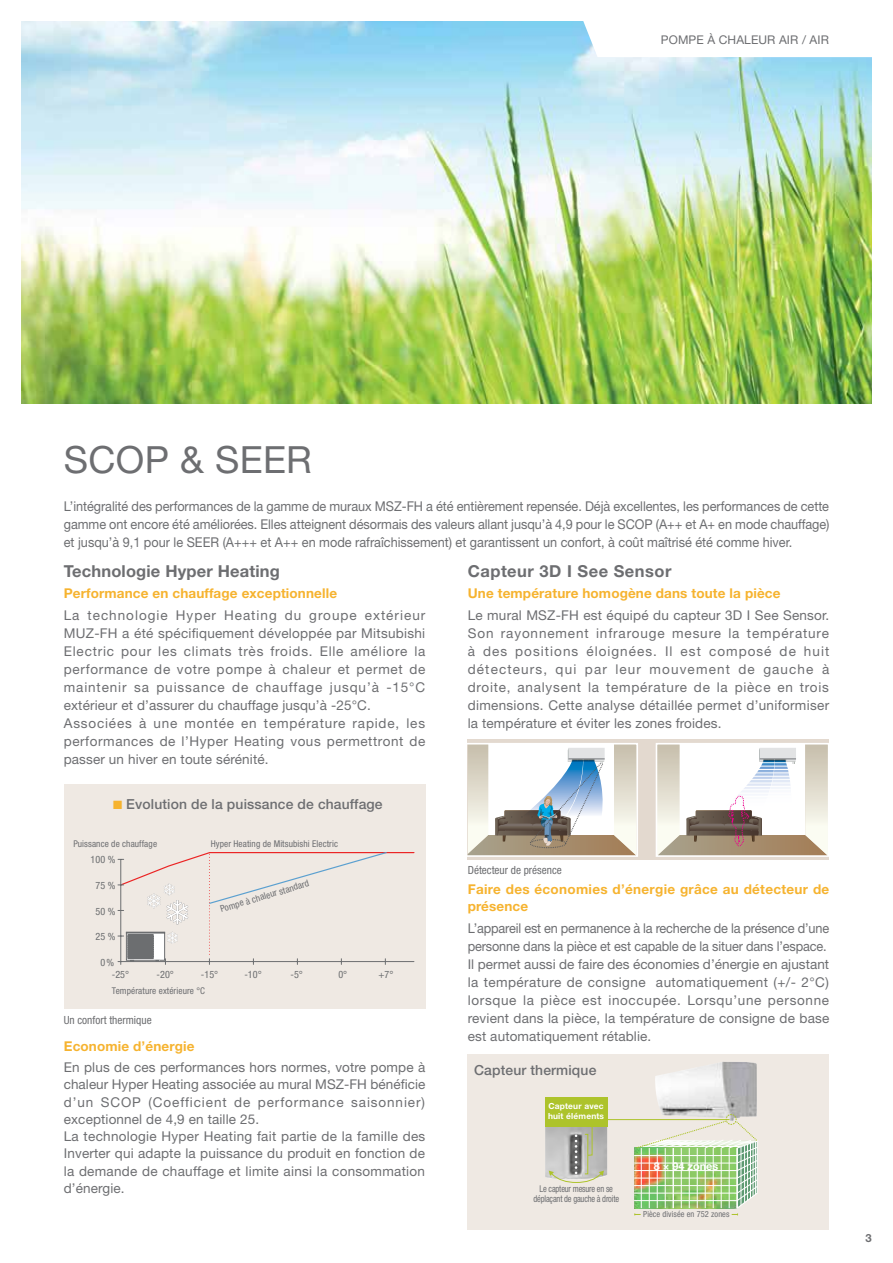
<style>
.page{position:relative;width:893px;height:1263px;background:#fff}
.page>*{position:absolute;margin:0;border:0;box-sizing:border-box;transform-origin:0 0}
.t1{font:37.5px "Helvetica Neue LT Pro";letter-spacing:.01em;color:#6d6e71}
.t2{font:700 16.5px "Helvetica Neue LT Pro";letter-spacing:.01em;color:#6d6e71}
.t3{font:700 16.5px "Helvetica Neue LT Pro";letter-spacing:.03em;color:#6d6e71}
.t4{font:500 13.95px "Helvetica Neue LT Pro";letter-spacing:.01em;color:#6d6e71}
.t5{font:13.5px/18px "Helvetica Neue LT Pro";letter-spacing:.015em;color:#6d6e71;text-align:justify;scale:.94 1}
.t6{font:13.5px/17.2px "Helvetica Neue LT Pro";letter-spacing:.015em;color:#6d6e71}
.t7{font:13.5px/18px "Helvetica Neue LT Pro";letter-spacing:.055em;color:#6d6e71}
.t8{font:700 13.5px/16.2px "Helvetica Neue LT Pro";letter-spacing:.01em;color:#f6b32f}
.t9{font:12px "Helvetica Neue LT Std";letter-spacing:.01em;color:#6d6e71}
.t10{font:condensed 11.25px "Helvetica Neue LT Pro";color:#6d6e71}
.t11{font:700 11.25px "Helvetica Neue LT Pro";color:#6d6e71}
.t12{font:700 10.95px "Helvetica Neue LT Pro";color:#fff}
.t13{font:condensed 10.2px "Helvetica Neue LT Pro";color:#6c6e70}
.t14{font:condensed 9.3px "Helvetica Neue LT Pro";letter-spacing:.01em;color:#6d6e71}
.t15{font:condensed 9.3px/10.1px "Helvetica Neue LT Pro";letter-spacing:-.02em;color:#6d6e71;text-align:center;scale:.9 1}
.t16{font:700 8.4px/10.1px "Helvetica Neue LT Pro";letter-spacing:.02em;color:#fff}
.t17{font:condensed 8.4px "Helvetica Neue LT Pro";letter-spacing:.01em;color:#6d6e71}
.s1{color:#f6b32f}
</style>
<div class="page">
<img style="left:21px;top:21px;width:851px;height:383px">
<svg style="left:575px;top:21px;width:297px;height:36px"></svg>
<div style="left:468px;top:1054px;width:361px;height:176px;background:#efe9e3"></div>
<img style="left:655px;top:1062px;width:102px;height:52px">
<img style="left:634px;top:1114px;width:124px;height:101px">
<hr style="left:602px;top:1119px;width:127px;height:1px;background:#adc32b">
<div style="left:545px;top:1097px;width:62px;height:29px;background:#adc32b"></div>
<svg style="left:545px;top:1126px;width:62px;height:57px;background:#b6b7ad"></svg>
<div style="left:468px;top:739px;width:361px;height:120px;background:#e3d9cf"></div>
<div style="left:656px;top:743px;width:173px;height:114px;border:2px solid #fff"></div>
<svg style="left:657px;top:744px;width:171px;height:112px;background:#d8d2cb"></svg>
<svg style="left:468px;top:743px;width:170px;height:114px;background:#caccc9"></svg>
<div style="left:64px;top:784px;width:361px;height:225px;background:#efe9e3"></div>
<svg style="left:118px;top:852px;width:297px;height:112px"></svg>
<div style="left:126px;top:932px;width:39px;height:1px;border:1px solid #6c6e70"></div>
<p class="t9" style="left:661px;top:32px;width:169px">POMPE À CHALEUR AIR / AIR</p>
<h1 class="t1" style="left:64px;top:438px;width:250px">SCOP &amp; SEER</h1>
<p class="t5" style="left:64px;top:497px;width:816px">L’intégralité des performances de la gamme de muraux MSZ-FH a été entièrement repensée. Déjà excellentes, les performances de cette gamme ont encore été améliorées. Elles atteignent désormais des valeurs allant jusqu’à 4,9 pour le SCOP (A++ et A+ en mode chauffage) et jusqu’à 9,1 pour le SEER (A+++ et A++ en mode rafraîchissement) et garantissent un confort, à coût maîtrisé été comme hiver.</p>
<p class="t2" style="left:64px;top:561px;width:217px">Technologie Hyper Heating</p>
<p class="t8" style="left:64px;top:585px;width:275px">Performance en chauffage exceptionnelle</p>
<p class="t7" style="left:64px;top:606px;width:363px">La technologie Hyper Heating du groupe extérieur MUZ-FH a été spécifiquement développée par Mitsubishi Electric pour les climats très froids. Elle améliore la performance de votre pompe à chaleur et permet de maintenir sa puissance de chauffage jusqu’à -15°C extérieur et d’assurer du chauffage jusqu’à -25°C.<br>Associées à une montée en température rapide, les performances de l’Hyper Heating vous permettront de passer un hiver en toute sérénité.</p>
<p class="t4" style="left:113px;top:796px;width:271px"><span class="s1">■</span> Evolution de la puissance de chauffage</p>
<p class="t14" style="left:73px;top:838px;width:85px">Puissance de chauffage</p>
<p class="t13" style="left:91px;top:853px;width:26px">100 %</p>
<p class="t13" style="left:96px;top:880px;width:21px">75 %</p>
<p class="t13" style="left:96px;top:905px;width:21px">50 %</p>
<p class="t13" style="left:96px;top:931px;width:21px">25 %</p>
<p class="t13" style="left:100px;top:956px;width:15px">0 %</p>
<p class="t14" style="left:211px;top:838px;width:129px">Hyper Heating de Mitsubishi Electric</p>
<p class="t14" style="left:219px;top:903px;width:94px;rotate:-16deg">Pompe à chaleur standard</p>
<p class="t13" style="left:112px;top:969px;width:19px">-25°</p>
<p class="t13" style="left:201px;top:969px;width:19px">-15°</p>
<p class="t13" style="left:290px;top:969px;width:14px">-5°</p>
<p class="t13" style="left:379px;top:969px;width:16px">+7°</p>
<p class="t13" style="left:157px;top:969px;width:19px">-20°</p>
<p class="t13" style="left:244px;top:969px;width:19px">-10°</p>
<p class="t13" style="left:338px;top:969px;width:10px">0°</p>
<p class="t14" style="left:112px;top:985px;width:95px">Température extérieure °C</p>
<p class="t10" style="left:64px;top:1013px;width:89px">Un confort thermique</p>
<p class="t8" style="left:64px;top:1037px;width:132px">Economie d’énergie</p>
<p class="t6" style="left:64px;top:1058px;width:363px">En plus de ces performances hors normes, votre pompe à chaleur Hyper Heating associée au mural MSZ-FH bénéficie d’un SCOP (Coefficient de performance saisonnier) exceptionnel de 4,9 en taille 25.<br>La technologie Hyper Heating fait partie de la famille des Inverter qui adapte la puissance du produit en fonction de la demande de chauffage et limite ainsi la consommation d’énergie.</p>
<p class="t3" style="left:468px;top:561px;width:205px">Capteur 3D I See Sensor</p>
<p class="t8" style="left:468px;top:585px;width:314px">Une température homogène dans toute la pièce</p>
<p class="t6" style="left:468px;top:606px;width:363px;line-height:18px;text-align:justify">Le mural MSZ-FH est équipé du capteur 3D I See Sensor.<br>Son rayonnement infrarouge mesure la température à des positions éloignées. Il est composé de huit détecteurs, qui par leur mouvement de gauche à droite, analysent la température de la pièce en trois dimensions. Cette analyse détaillée permet d’uniformiser la température et éviter les zones froides.</p>
<p class="t10" style="left:468px;top:863px;width:96px">Détecteur de présence</p>
<p class="t8" style="left:468px;top:881px;width:363px">Faire des économies d’énergie grâce au détecteur de présence</p>
<p class="t5" style="left:468px;top:919px;width:386px;text-align:left">L’appareil est en permanence à la recherche de la présence d’une personne dans la pièce et est capable de la situer dans l’espace.<br>Il permet aussi de faire des économies d’énergie en ajustant la température de consigne automatiquement (+/- 2°C) lorsque la pièce est inoccupée. Lorsqu’une personne revient dans la pièce, la température de consigne de base est automatiquement rétablie.</p>
<p class="t4" style="left:474px;top:1062px;width:124px">Capteur thermique</p>
<p class="t16" style="left:548px;top:1101px;width:58px">Capteur avec huit éléments</p>
<p class="t15" style="left:533px;top:1184px;width:97px">Le capteur mesure en se déplaçant de gauche à droite</p>
<p class="t12" style="left:643px;top:1160px;width:77px"><sup>未</sup>8 × 94 zones</p>
<p class="t17" style="left:643px;top:1209px;width:88px">Pièce divisée en 752 zones</p>
<p class="t11" style="left:865px;top:1231px;width:8px">3</p>
</div>
